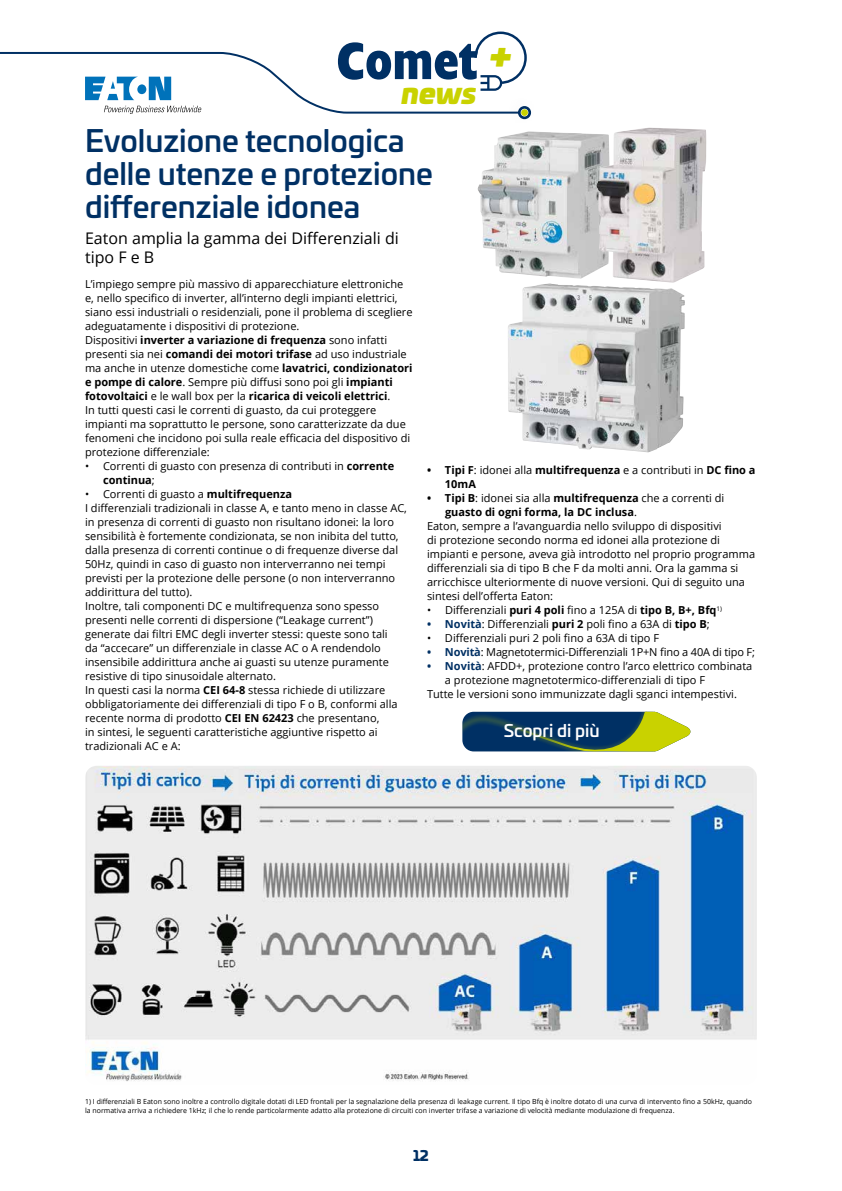
<style>
.page{position:relative;width:842px;height:1191px;background:#fff}
.page>*{position:absolute;margin:0;border:0;box-sizing:border-box;transform-origin:0 0}
.t1{font:italic 37.5px "Univia Pro Ultra";color:#c9d200}
.t2{font:500 30px/33px "Univia Pro";color:#003064}
.t3{font:italic 28.3px "Univia Pro Ultra";color:#c9d200}
.t4{font:500 17px "Univia Pro";color:#fff}
.t5{font:16px/19px "Open Sans";color:#000}
.t6{font:900 14px "Univia Pro";color:#003064}
.t7{font:11px/14px "Open Sans";color:#000}
.t8{font:700 11px/14px "Open Sans";color:#000}
.t9{font:7px/8.4px "Open Sans";color:#000}
.s1{font-weight:700}
.s2{font-weight:400}
.s3{font-weight:700;color:#003064}
</style>
<div class="page">
<div style="left:505px;top:94px;width:33px;height:33px;background:#000;opacity:.16"></div>
<img style="left:85px;top:766px;width:672px;height:315px">
<svg style="left:0;top:31px;width:528px;height:84px"></svg>
<img style="left:478px;top:131px;width:118px;height:148px">
<img style="left:596px;top:128px;width:110px;height:155px">
<img style="left:508px;top:283px;width:177px;height:169px">
<svg style="left:462px;top:711px;width:229px;height:40px;background:#42655b"></svg>
<h3 class="t3" style="left:401px;top:69px;width:77px">news</h3>
<h2 class="t2" style="left:85px;top:122px;width:349px">Evoluzione tecnologica delle utenze e protezione differenziale idonea</h2>
<h3 class="t5" style="left:85px;top:228px;width:315px">Eaton amplia la gamma dei Differenziali di tipo F e B</h3>
<h1 class="t1" style="left:490px;top:23px;width:23px">+</h1>
<p class="t7" style="left:85px;top:276px;width:329px">L’impiego sempre più massivo di apparecchiature elettroniche e, nello specifico di inverter, all’interno degli impianti elettrici, siano essi industriali o residenziali, pone il problema di scegliere adeguatamente i dispositivi di protezione.<br>Dispositivi <span class="s1">inverter a variazione di frequenza</span> sono infatti presenti sia nei <span class="s1">comandi dei motori trifase</span> ad uso industriale ma anche in utenze domestiche come <span class="s1">lavatrici, condizionatori e pompe di calore</span>. Sempre più diffusi sono poi gli <span class="s1">impianti fotovoltaici</span> e le wall box per la <span class="s1">ricarica di veicoli elettrici</span>.<br>In tutti questi casi le correnti di guasto, da cui proteggere impianti ma soprattutto le persone, sono caratterizzate da due fenomeni che incidono poi sulla reale efficacia del dispositivo di protezione differenziale:</p>
<p class="t7" style="left:103px;top:458px;width:293px;text-indent:-18px">• Correnti di guasto con presenza di contributi in <span class="s1">corrente continua</span>;</p>
<p class="t7" style="left:85px;top:486px;width:323px">• Correnti di guasto a <span class="s1">multifrequenza<br></span>I differenziali tradizionali in classe A, e tanto meno in classe AC, in presenza di correnti di guasto non risultano idonei: la loro sensibilità è fortemente condizionata, se non inibita del tutto, dalla presenza di correnti continue o di frequenze diverse dal 50Hz, quindi in caso di guasto non interverranno nei tempi previsti per la protezione delle persone (o non interverranno addirittura del tutto).<br>Inoltre, tali componenti DC e multifrequenza sono spesso presenti nelle correnti di dispersione (“Leakage current”) generate dai filtri EMC degli inverter stessi: queste sono tali<br>da “accecare” un differenziale in classe AC o A rendendolo insensibile addirittura anche ai guasti su utenze puramente resistive di tipo sinusoidale alternato.<br>In questi casi la norma <span class="s1">CEI 64-8</span> stessa richiede di utilizzare obbligatoriamente dei differenziali di tipo F o B, conformi alla recente norma di prodotto <span class="s1">CEI EN 62423</span> che presentano,<br>in sintesi, le seguenti caratteristiche aggiuntive rispetto ai tradizionali AC e A:</p>
<p class="t8" style="left:445px;top:463px;width:312px;text-indent:-18px">• Tipi F<span class="s2">: idonei alla</span> multifrequenza <span class="s2">e a contributi in</span> DC fino a<br>10mA</p>
<p class="t7" style="left:427px;top:491px;width:299px"><span class="s1">• Tipi B</span>: idonei sia alla <span class="s1">multifrequenza</span> che a correnti di</p>
<p class="t8" style="left:445px;top:505px;width:193px">guasto di ogni forma, la DC inclusa<span class="s2">.</span></p>
<p class="t7" style="left:427px;top:519px;width:296px">Eaton, sempre a l’avanguardia nello sviluppo di dispositivi</p>
<p class="t7" style="left:427px;top:533px;width:295px">di protezione secondo norma ed idonei alla protezione di</p>
<p class="t7" style="left:427px;top:547px;width:330px">impianti e persone, aveva già introdotto nel proprio programma</p>
<p class="t7" style="left:427px;top:561px;width:313px">differenziali sia di tipo B che F da molti anni. Ora la gamma si</p>
<p class="t7" style="left:427px;top:575px;width:320px">arricchisce ulteriormente di nuove versioni. Qui di seguito una</p>
<p class="t7" style="left:427px;top:589px;width:128px">sintesi dell’offerta Eaton:</p>
<p class="t7" style="left:427px;top:603px;width:297px">• Differenziali <span class="s1">puri 4 poli</span> fino a 125A di <span class="s1">tipo B, B+, Bfq</span><sup>1)</sup></p>
<p class="t7" style="left:427px;top:617px;width:284px"><span class="s3">• Novità</span>: Differenziali <span class="s1">puri 2</span> poli fino a 63A di <span class="s1">tipo B</span>;</p>
<p class="t7" style="left:427px;top:631px;width:234px">• Differenziali puri 2 poli fino a 63A di tipo F</p>
<p class="t7" style="left:427px;top:645px;width:330px"><span class="s3">• Novità</span>: Magnetotermici-Differenziali 1P+N fino a 40A di tipo F;</p>
<p class="t7" style="left:427px;top:659px;width:327px"><span class="s3">• Novità</span>: AFDD+, protezione contro l’arco elettrico combinata</p>
<p class="t7" style="left:445px;top:673px;width:262px">a protezione magnetotermico-differenziali di tipo F</p>
<p class="t7" style="left:427px;top:687px;width:311px">Tutte le versioni sono immunizzate dagli sganci intempestivi.</p>
<h3 class="t4" style="left:504px;top:718px;width:97px">Scopri di più</h3>
<p class="t9" style="left:85px;top:1097px;width:668px">1) I differenziali B Eaton sono inoltre a controllo digitale dotati di LED frontali per la segnalazione della presenza di leakage current. Il tipo Bfq è inoltre dotato di una curva di intervento fino a 50kHz, quando la normativa arriva a richiedere 1kHz; il che lo rende particolarmente adatto alla protezione di circuiti con inverter trifase a variazione di velocità mediante modulazione di frequenza.</p>
<p class="t6" style="left:413px;top:1143px;width:17px">12</p>
</div>
